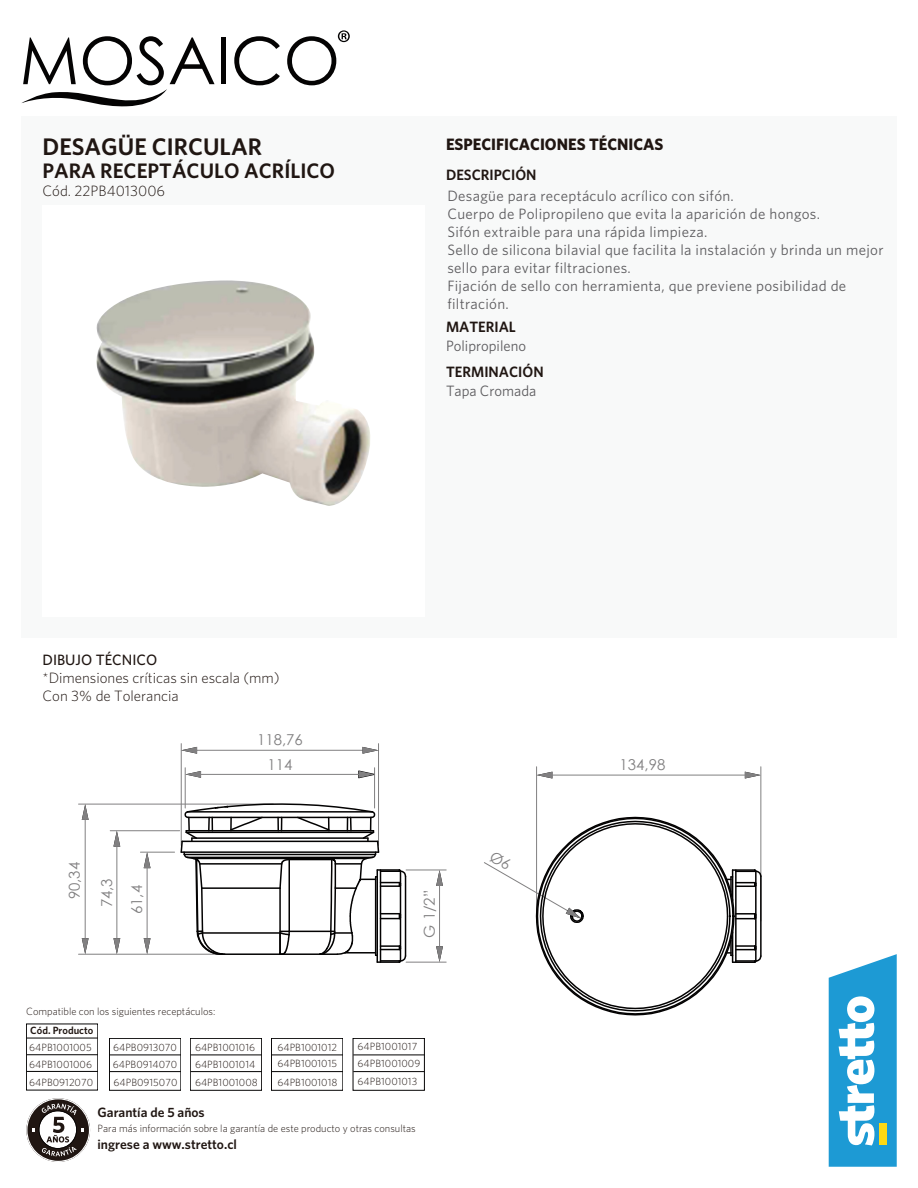
<style>
.page{position:relative;width:918px;height:1188px;background:#fff}
.page>*{position:absolute;margin:0;border:0;box-sizing:border-box;transform-origin:0 0}
.t1{font:600 24px "Whitney";color:#201612}
.t2{font:600 21px "Whitney";color:#201612}
.t3{font:700 16.5px "Whitney";color:#201612}
.t4{font:15px/18px "Whitney";letter-spacing:.02em;color:#5d5c5f}
.t5{font:300 15px/18px "Whitney";color:#201612}
.t6{font:15px/24.6px "Century Gothic";color:#818081;text-align:center}
.t7{font:15px "Whitney";color:#5d5c5f}
.t8{font:15px "Whitney Semibold SC";color:#201612}
.t9{font:500 15px "Whitney";color:#201612}
.t10{font:600 15px "Whitney";color:#201612}
.t11{font:600 13.5px "Whitney";color:#201612}
.t12{font:300 10.5px/17.4px "Whitney";color:#201612}
.t13{font:600 10.5px "Whitney";color:#201612}
</style>
<div class="page">
<div style="left:21px;top:117px;width:876px;height:521px;background:#f8f9f9"></div>
<div style="left:42px;top:205px;width:383px;height:411px;background:#fff"></div>
<svg style="left:26px;top:1098px;width:64px;height:64px"></svg>
<svg style="left:22px;top:36px;width:193px;height:71px"></svg>
<div style="left:221px;top:37px;width:5px;height:47px;background:#040303"></div>
<svg style="left:234px;top:36px;width:46px;height:49px"></svg>
<svg style="left:287px;top:30px;width:63px;height:55px"></svg>
<svg style="left:829px;top:954px;width:68px;height:213px"></svg>
<hr style="left:406px;top:962px;width:40px;height:1px;background:#818081">
<hr style="left:406px;top:870px;width:40px;height:1px;background:#818081">
<hr style="left:439px;top:886px;width:1px;height:60px;background:#818081">
<hr style="left:374px;top:768px;width:1px;height:40px;background:#818081">
<hr style="left:185px;top:768px;width:1px;height:40px;background:#818081">
<hr style="left:201px;top:774px;width:158px;height:1px;background:#818081">
<hr style="left:140px;top:852px;width:35px;height:1px;background:#818081">
<hr style="left:147px;top:868px;width:1px;height:70px;background:#818081">
<hr style="left:110px;top:830px;width:70px;height:1px;background:#818081">
<hr style="left:117px;top:847px;width:1px;height:91px;background:#818081">
<hr style="left:79px;top:954px;width:139px;height:1px;background:#818081">
<hr style="left:79px;top:804px;width:194px;height:1px;background:#818081">
<hr style="left:85px;top:820px;width:1px;height:118px;background:#818081">
<hr style="left:378px;top:744px;width:1px;height:101px;background:#818081">
<hr style="left:181px;top:744px;width:1px;height:101px;background:#818081">
<hr style="left:197px;top:750px;width:166px;height:1px;background:#818081">
<svg style="left:436px;top:946px;width:7px;height:16px"></svg>
<svg style="left:436px;top:870px;width:7px;height:16px"></svg>
<svg style="left:358px;top:770px;width:16px;height:9px"></svg>
<svg style="left:185px;top:771px;width:16px;height:7px"></svg>
<svg style="left:144px;top:852px;width:7px;height:16px"></svg>
<svg style="left:144px;top:938px;width:7px;height:16px"></svg>
<svg style="left:113px;top:831px;width:7px;height:16px"></svg>
<svg style="left:113px;top:938px;width:7px;height:16px"></svg>
<svg style="left:82px;top:938px;width:7px;height:16px"></svg>
<svg style="left:82px;top:804px;width:7px;height:16px"></svg>
<svg style="left:363px;top:747px;width:15px;height:7px"></svg>
<svg style="left:181px;top:747px;width:16px;height:7px"></svg>
<svg style="left:180px;top:803px;width:227px;height:160px"></svg>
<hr style="left:761px;top:767px;width:1px;height:154px;background:#818081">
<hr style="left:536px;top:767px;width:1px;height:156px;background:#818081">
<hr style="left:552px;top:775px;width:193px;height:1px;background:#818081">
<svg style="left:745px;top:772px;width:16px;height:7px"></svg>
<svg style="left:537px;top:772px;width:15px;height:7px"></svg>
<img style="left:96px;top:280px;width:274px;height:226px">
<hr style="left:27px;top:1038px;width:71px;height:1px;background:#030202">
<hr style="left:27px;top:1054px;width:71px;height:1px;background:#030202">
<hr style="left:27px;top:1071px;width:71px;height:1px;background:#030202">
<div style="left:109px;top:1038px;width:72px;height:52px;border:1px solid #030202"></div>
<hr style="left:110px;top:1055px;width:71px;height:1px;background:#030202">
<hr style="left:110px;top:1071px;width:71px;height:1px;background:#030202">
<div style="left:190px;top:1038px;width:72px;height:52px;border:1px solid #030202"></div>
<hr style="left:191px;top:1055px;width:71px;height:1px;background:#030202">
<hr style="left:191px;top:1071px;width:71px;height:1px;background:#030202">
<div style="left:271px;top:1038px;width:72px;height:52px;border:1px solid #030202"></div>
<hr style="left:272px;top:1055px;width:71px;height:1px;background:#030202">
<hr style="left:272px;top:1071px;width:71px;height:1px;background:#030202">
<div style="left:353px;top:1038px;width:72px;height:52px;border:1px solid #030202"></div>
<hr style="left:353px;top:1055px;width:72px;height:1px;background:#030202">
<hr style="left:353px;top:1071px;width:72px;height:1px;background:#030202">
<svg style="left:484px;top:816px;width:278px;height:200px"></svg>
<h1 class="t1" style="left:43px;top:133px;width:221px">DESAGÜE CIRCULAR</h1>
<h2 class="t2" style="left:43px;top:158px;width:294px">PARA RECEPTÁCULO ACRÍLICO</h2>
<p class="t5" style="left:43px;top:181px;width:124px">Cód. 22PB4013006</p>
<p class="t3" style="left:446px;top:134px;width:219px">ESPECIFICACIONES TÉCNICAS</p>
<p class="t10" style="left:446px;top:166px;width:92px">DESCRIPCIÓN</p>
<p class="t4" style="left:447px;top:187px;width:438px">Desagüe para receptáculo acrílico con sifón.<br>Cuerpo de Polipropileno que evita la aparición de hongos.<br>Sifón extraible para una rápida limpieza.<br>Sello de silicona bilavial que facilita la instalación y brinda un mejor sello para evitar filtraciones.<br>Fijación de sello con herramienta, que previene posibilidad de filtración.</p>
<p class="t8" style="left:446px;top:317px;width:71px">MATERIAL</p>
<p class="t7" style="left:446px;top:337px;width:81px">Polipropileno</p>
<p class="t8" style="left:446px;top:362px;width:99px">TERMINACIÓN</p>
<p class="t7" style="left:446px;top:382px;width:92px">Tapa Cromada</p>
<p class="t9" style="left:43px;top:651px;width:116px">DIBUJO TÉCNICO</p>
<p class="t5" style="left:43px;top:669px;width:239px">*Dimensiones críticas sin escala (mm)<br>Con 3% de Tolerancia</p>
<p class="t6" style="left:257px;top:727px;width:47px">118,76<br>114</p>
<p class="t6" style="left:58px;top:907px;width:47px;line-height:32.4px;text-align:left;text-indent:8px;rotate:-90deg">90,34<br>74,3</p>
<p class="t6" style="left:124px;top:914px;width:31px;rotate:-90deg">61,4</p>
<p class="t6" style="left:417px;top:938px;width:49px;rotate:-90deg">G 1/2”</p>
<p class="t12" style="left:26px;top:1002px;width:191px">Compatible con los siguientes receptáculos:</p>
<p class="t12" style="left:29px;top:1038px;width:65px">64PB1001005<br>64PB1001006<br>64PB0912070</p>
<p class="t12" style="left:113px;top:1038px;width:66px">64PB0913070<br>64PB0914070</p>
<p class="t13" style="left:30px;top:1024px;width:65px">Cód. Producto</p>
<p class="t12" style="left:195px;top:1038px;width:64px">64PB1001016<br>64PB1001014<br>64PB1001008</p>
<p class="t12" style="left:277px;top:1039px;width:61px;line-height:16.6px">64PB1001012<br>64PB1001015</p>
<p class="t12" style="left:277px;top:1073px;width:62px">64PB1001018</p>
<p class="t12" style="left:114px;top:1073px;width:65px">64PB0915070</p>
<p class="t12" style="left:358px;top:1037px;width:64px">64PB1001017<br>64PB1001009<br>64PB1001013</p>
<p class="t11" style="left:98px;top:1105px;width:109px">Garantía de 5 años</p>
<p class="t12" style="left:98px;top:1120px;width:320px">Para más información sobre la garantía de este producto y otras consultas</p>
<p class="t11" style="left:98px;top:1136px;width:141px">ingrese a www.stretto.cl</p>
<p class="t6" style="left:620px;top:752px;width:47px">134,98</p>
</div>
